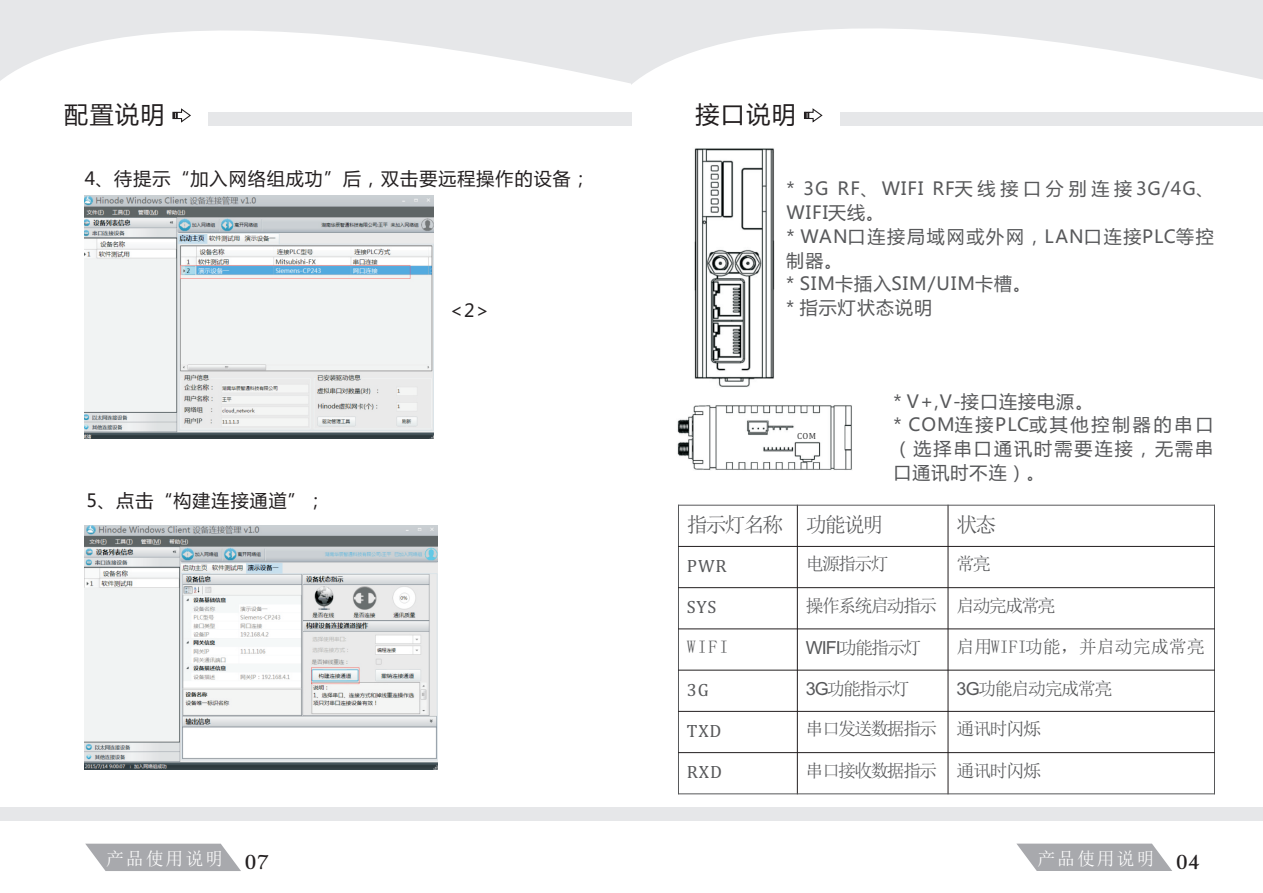
<style>
.page{position:relative;width:1263px;height:893px;background:#fff}
.page>*{position:absolute;margin:0;border:0;box-sizing:border-box;transform-origin:0 0}
.t1{font:24px "Microsoft Ya Hei";letter-spacing:.06em;color:#231f20}
.t2{font:21px "Sim Sun";letter-spacing:-.1em;color:#57585a}
.t3{font:18px/23.7px "Microsoft Ya Hei";letter-spacing:.06em;color:#57585a}
.t4{font:18px "Sim Sun";letter-spacing:-.1em;color:#57585a}
.t5{font:18px/23.7px "Microsoft Ya Hei";letter-spacing:.12em;color:#57585a}
.t6{font:18px "Microsoft Ya Hei";letter-spacing:.06em;color:#231f20}
.t7{font:18px "Sim Sun";letter-spacing:.1em;color:#fff}
.t8{font:18px "Sim Sun";color:#57585a}
.t9{font:18px "Cambria";letter-spacing:.045em;color:#57585a}
.t10{font:18px "Sim Sun";letter-spacing:-.075em;color:#57585a}
.t11{font:9px "Cambria";color:#3e3e3f}
.s1{font-family:"Plantagenet Cherokee";font-size:21px;color:#231f20}
.s2{font-family:"Arial"}
</style>
<div class="page">
<div style="left:0;top:807px;width:631px;height:13px;background:#e6e7e9"></div>
<svg style="left:0;top:0;width:631px;height:84px;fill:#e6e7e9"></svg>
<div style="left:208px;top:112px;width:423px;height:14px;background:#e6e7e9"></div>
<div style="left:631px;top:807px;width:632px;height:13px;background:#e6e7e9"></div>
<svg style="left:631px;top:0;width:632px;height:85px;fill:#e6e7e9"></svg>
<div style="left:840px;top:112px;width:423px;height:14px;background:#e6e7e9"></div>
<img style="left:694px;top:148px;width:80px;height:239px">
<svg style="left:1017px;top:844px;width:155px;height:27px;background:#b2b3b7"></svg>
<svg style="left:804px;top:108px;width:19px;height:15px"></svg>
<hr style="left:678px;top:505px;width:1px;height:289px;background:#57585a">
<hr style="left:797px;top:505px;width:1px;height:289px;background:#231f20">
<hr style="left:947px;top:505px;width:1px;height:289px;background:#231f20">
<hr style="left:1214px;top:505px;width:1px;height:289px;background:#57585a">
<hr style="left:678px;top:793px;width:537px;height:1px;background:#57585a">
<hr style="left:678px;top:752px;width:537px;height:1px;background:#231f20">
<hr style="left:678px;top:711px;width:537px;height:1px;background:#231f20">
<hr style="left:678px;top:670px;width:537px;height:1px;background:#231f20">
<hr style="left:678px;top:628px;width:537px;height:1px;background:#231f20">
<hr style="left:678px;top:587px;width:537px;height:1px;background:#231f20">
<hr style="left:678px;top:546px;width:537px;height:1px;background:#231f20">
<hr style="left:678px;top:505px;width:537px;height:1px;background:#57585a">
<img style="left:677px;top:405px;width:175px;height:65px">
<svg style="left:85px;top:844px;width:156px;height:27px;background:#b3b4b7"></svg>
<svg style="left:172px;top:108px;width:19px;height:15px"></svg>
<img style="left:85px;top:195px;width:349px;height:244px">
<img style="left:85px;top:525px;width:353px;height:245px">
<h1 class="t1" style="left:64px;top:103px;width:102px">配置说明</h1>
<p class="t6" style="left:85px;top:170px;width:507px">4、待提示“加入网络组成功”后，双击要远程操作的设备；</p>
<p class="t6" style="left:87px;top:493px;width:240px">5、点击“构建连接通道”；</p>
<p class="t6" style="left:450px;top:303px;width:41px">&lt;2&gt;</p>
<p class="t7" style="left:106px;top:850px;width:164px">产品使用说明 <span class="s1">07</span></p>
<h1 class="t1" style="left:695px;top:103px;width:102px">接口说明</h1>
<p class="t3" style="left:786px;top:179px;width:429px">* 3G RF、 WIFI RF天线接口分别连接 3G/4G、<br>WIFI天线。<br>* WAN口连接局域网或外网，LAN口连接PLC等控制器。<br>* SIM卡插入SIM/UIM卡槽。<br>* 指示灯状态说明</p>
<p class="t11" style="left:797px;top:432px;width:21px">COM</p>
<p class="t5" style="left:893px;top:391px;width:321px">* V+,V-接口连接电源。<br>* COM连接PLC或其他控制器的串口（选择串口通讯时需要连接，无需串口通讯时不连）。</p>
<p class="t2" style="left:687px;top:514px;width:198px">指示灯名称 功能说明</p>
<p class="t2" style="left:956px;top:514px;width:41px">状态</p>
<p class="t9" style="left:687px;top:558px;width:41px">PWR</p>
<p class="t4" style="left:806px;top:555px;width:84px">电源指示灯</p>
<p class="t4" style="left:956px;top:555px;width:36px">常亮</p>
<p class="t9" style="left:687px;top:599px;width:31px">SYS</p>
<p class="t4" style="left:806px;top:596px;width:251px">操作系统启动指示 启动完成常亮</p>
<p class="t4" style="left:687px;top:637px;width:43px">WIFI</p>
<p class="t4" style="left:806px;top:638px;width:117px"><span class="s2">WIFI</span>功能指示灯</p>
<p class="t8" style="left:956px;top:637px;width:250px">启用WIFI功能，并启动完成常亮</p>
<p class="t9" style="left:687px;top:682px;width:23px">3G</p>
<p class="t4" style="left:806px;top:679px;width:105px"><span class="s2">3G</span>功能指示灯</p>
<p class="t10" style="left:956px;top:679px;width:158px"><span class="s2">3G</span>功能启动完成常亮</p>
<p class="t9" style="left:687px;top:723px;width:36px">TXD</p>
<p class="t4" style="left:806px;top:720px;width:237px">串口发送数据指示 通讯时闪烁</p>
<p class="t9" style="left:687px;top:764px;width:36px">RXD</p>
<p class="t4" style="left:806px;top:761px;width:237px">串口接收数据指示 通讯时闪烁</p>
<p class="t7" style="left:1037px;top:850px;width:164px">产品使用说明 <span class="s1">04</span></p>
</div>
